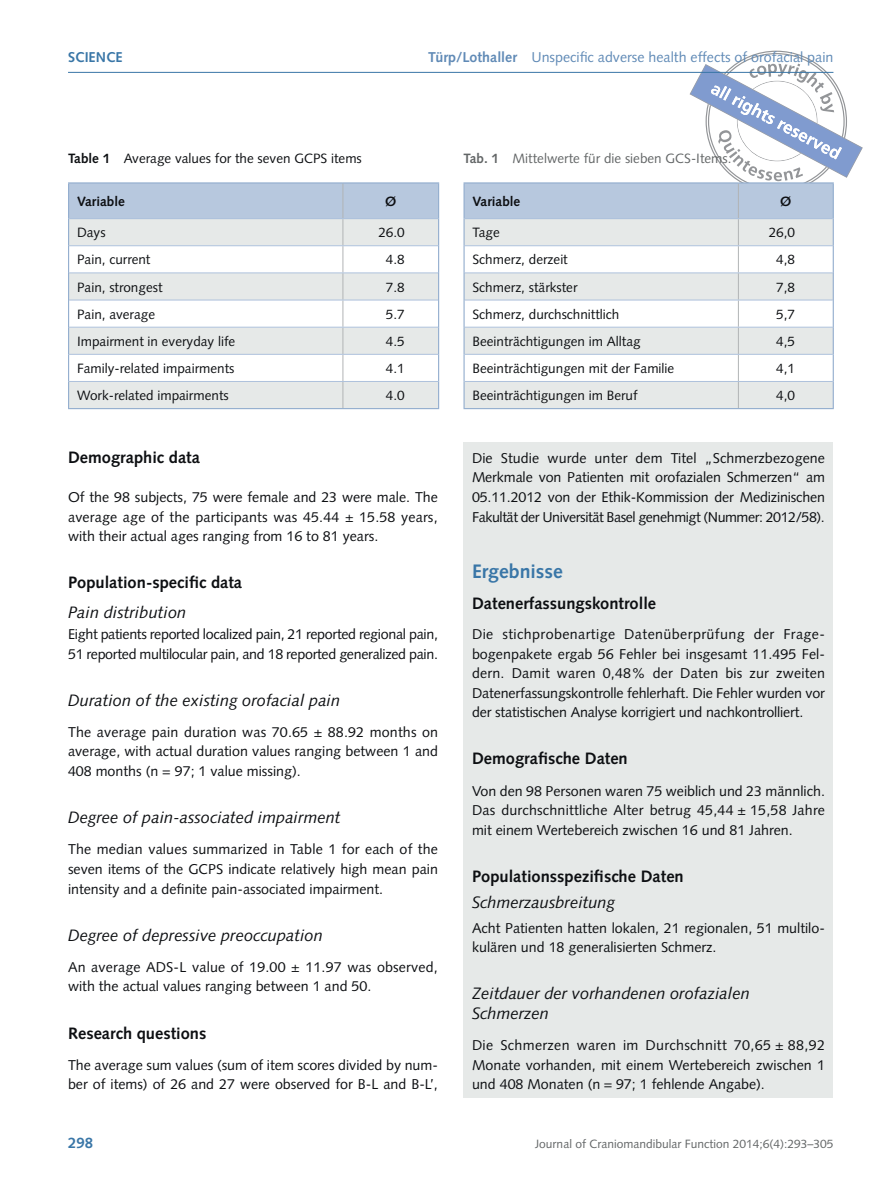
<style>
.page{position:relative;width:893px;height:1191px;background:#fff}
.page>*{position:absolute;margin:0;border:0;box-sizing:border-box;transform-origin:0 0}
.t1{font:700 19.5px "Syntax LT Std";color:#3976a7}
.t2{font:italic 16.5px/19.5px "Syntax LT Std";color:#0d0f12}
.t3{font:700 16.5px "Syntax LT Std";color:#0d0f12}
.t4{font:700 15px "Syntax LT Std";color:#3976a7}
.t5{font:14.25px/19.6px "Syntax LT Std";color:#0d0f12;text-align:justify}
.t6{font:14.25px/19.6px "Syntax LT Std";letter-spacing:-.02em;color:#0d0f12}
.t7{font:14.25px "Syntax LT Std";color:#608ab6}
.t8{font:700 14.25px "Syntax LT Std";color:#3976a7}
.t9{font:13.5px "Syntax LT Std";color:#0d0f12}
.t10{font:13.5px "Syntax LT Std";color:#636667}
.t11{font:700 13.5px "Syntax LT Std";color:#0d0f12}
.t12{font:12px "Syntax LT Std";color:#636667}
.s1{font-weight:700}
</style>
<div class="page">
<hr style="left:68px;top:72px;width:765px;height:1px;background:#3976a7">
<div style="left:463px;top:442px;width:370px;height:655px;background:#e6e9e8"></div>
<hr style="left:463px;top:219px;width:2px;height:27px;background:#92adce">
<hr style="left:463px;top:246px;width:2px;height:27px;background:#92adce">
<hr style="left:463px;top:273px;width:2px;height:27px;background:#92adce">
<hr style="left:463px;top:300px;width:2px;height:27px;background:#92adce">
<hr style="left:463px;top:327px;width:2px;height:27px;background:#92adce">
<hr style="left:463px;top:354px;width:2px;height:27px;background:#92adce">
<hr style="left:463px;top:381px;width:2px;height:27px;background:#92adce">
<svg style="left:464px;top:51px;width:399px;height:357px"></svg>
<hr style="left:463px;top:408px;width:371px;height:1px;background:#92adce">
<hr style="left:463px;top:182px;width:275px;height:1px;background:#92adce">
<hr style="left:463px;top:183px;width:2px;height:36px;background:#92adce">
<hr style="left:738px;top:182px;width:96px;height:1px;background:#92adce">
<hr style="left:833px;top:183px;width:1px;height:36px;background:#92adce">
<hr style="left:465px;top:218px;width:368px;height:1px;background:#adc1dc">
<svg style="left:68px;top:183px;width:371px;height:225px"></svg>
<hr style="left:68px;top:408px;width:371px;height:1px;background:#92adce">
<hr style="left:68px;top:182px;width:275px;height:1px;background:#92adce">
<hr style="left:68px;top:183px;width:1px;height:36px;background:#92adce">
<hr style="left:343px;top:182px;width:96px;height:1px;background:#92adce">
<hr style="left:438px;top:183px;width:1px;height:36px;background:#92adce">
<hr style="left:69px;top:218px;width:369px;height:1px;background:#adc1dc">
<p class="t8" style="left:68px;top:51px;width:56px">SCIENCE</p>
<p class="t7" style="left:428px;top:51px;width:407px"><span class="s1">Türp/Lothaller</span> Unspecific adverse health effects of orofacial pain</p>
<p class="t9" style="left:68px;top:153px;width:295px"><span class="s1">Table 1</span> Average values for the seven GCPS items</p>
<p class="t11" style="left:77px;top:196px;width:49px">Variable</p>
<p class="t11" style="left:385px;top:196px;width:13px">Ø</p>
<p class="t9" style="left:77px;top:227px;width:30px">Days</p>
<p class="t9" style="left:378px;top:227px;width:28px">26.0</p>
<p class="t9" style="left:77px;top:254px;width:75px">Pain, current</p>
<p class="t9" style="left:386px;top:254px;width:20px">4.8</p>
<p class="t9" style="left:77px;top:281px;width:87px">Pain, strongest</p>
<p class="t9" style="left:386px;top:281px;width:20px">7.8</p>
<p class="t9" style="left:77px;top:308px;width:80px">Pain, average</p>
<p class="t9" style="left:386px;top:308px;width:20px">5.7</p>
<p class="t9" style="left:77px;top:336px;width:160px">Impairment in everyday life</p>
<p class="t9" style="left:386px;top:336px;width:20px">4.5</p>
<p class="t9" style="left:77px;top:363px;width:159px">Family-related impairments</p>
<p class="t9" style="left:386px;top:363px;width:20px">4.1</p>
<p class="t9" style="left:77px;top:390px;width:153px">Work-related impairments</p>
<p class="t9" style="left:386px;top:390px;width:20px">4.0</p>
<p class="t3" style="left:68px;top:451px;width:134px">Demographic data</p>
<p class="t5" style="left:68px;top:488px;width:371px">Of the 98 subjects, 75 were female and 23 were male. The average age of the participants was 45.44 ± 15.58 years, with their actual ages ranging from 16 to 81 years.</p>
<p class="t3" style="left:68px;top:576px;width:176px">Population-specific data</p>
<p class="t2" style="left:68px;top:604px;width:120px">Pain distribution</p>
<p class="t6" style="left:68px;top:625px;width:371px">Eight patients reported localized pain, 21 reported regional pain,<br>51 reported multilocular pain, and 18 reported generalized pain.</p>
<p class="t2" style="left:68px;top:692px;width:274px">Duration of the existing orofacial pain</p>
<p class="t5" style="left:68px;top:723px;width:372px">The average pain duration was 70.65 ± 88.92 months on average, with actual duration values ranging between 1 and 408 months (n = 97; 1 value missing).</p>
<p class="t2" style="left:68px;top:809px;width:274px">Degree of pain-associated impairment</p>
<p class="t5" style="left:68px;top:841px;width:372px">The median values summarized in Table 1 for each of the seven items of the GCPS indicate relatively high mean pain intensity and a definite pain-associated impairment.</p>
<p class="t2" style="left:68px;top:926px;width:256px">Degree of depressive preoccupation</p>
<p class="t5" style="left:68px;top:958px;width:371px">An average ADS-L value of 19.00 ± 11.97 was observed, with the actual values ranging between 1 and 50.</p>
<p class="t3" style="left:68px;top:1026px;width:140px">Research questions</p>
<p class="t5" style="left:68px;top:1056px;width:371px">The average sum values (sum of item scores divided by num&shy;ber of items) of 26 and 27 were observed for B-L and B-L’,</p>
<p class="t10" style="left:463px;top:153px;width:270px"><span class="s1">Tab. 1</span> Mittelwerte für die sieben GCS-Items.</p>
<p class="t11" style="left:473px;top:196px;width:49px">Variable</p>
<p class="t11" style="left:780px;top:196px;width:13px">Ø</p>
<p class="t9" style="left:473px;top:227px;width:29px">Tage</p>
<p class="t9" style="left:769px;top:227px;width:28px">26,0</p>
<p class="t9" style="left:473px;top:254px;width:97px">Schmerz, derzeit</p>
<p class="t9" style="left:776px;top:254px;width:20px">4,8</p>
<p class="t9" style="left:473px;top:281px;width:106px">Schmerz, stärkster</p>
<p class="t9" style="left:776px;top:281px;width:20px">7,8</p>
<p class="t9" style="left:473px;top:308px;width:148px">Schmerz, durchschnittlich</p>
<p class="t9" style="left:776px;top:308px;width:20px">5,7</p>
<p class="t9" style="left:473px;top:336px;width:170px">Beeinträchtigungen im Alltag</p>
<p class="t9" style="left:776px;top:336px;width:20px">4,5</p>
<p class="t9" style="left:473px;top:363px;width:203px">Beeinträchtigungen mit der Familie</p>
<p class="t9" style="left:776px;top:363px;width:20px">4,1</p>
<p class="t9" style="left:473px;top:390px;width:167px">Beeinträchtigungen im Beruf</p>
<p class="t9" style="left:776px;top:390px;width:20px">4,0</p>
<p class="t5" style="left:472px;top:449px;width:355px">Die Studie wurde unter dem Titel „Schmerzbezogene Merkmale von Patienten mit orofazialen Schmerzen“ am 05.11.2012 von der Ethik-Kommission der Medizinischen Fakultät der Universität Basel genehmigt (Nummer: 2012/58).</p>
<h1 class="t1" style="left:472px;top:563px;width:92px">Ergebnisse</h1>
<p class="t3" style="left:472px;top:597px;width:186px">Datenerfassungskontrolle</p>
<p class="t5" style="left:472px;top:625px;width:355px">Die stichprobenartige Datenüberprüfung der Frage&shy;bogenpakete ergab 56 Fehler bei insgesamt 11.495 Fel&shy;dern. Damit waren 0,48% der Daten bis zur zweiten Daten erfassungskontrolle fehlerhaft. Die Fehler wurden vor der statistischen Analyse korrigiert und nach kontrolliert.</p>
<p class="t3" style="left:472px;top:752px;width:157px">Demografische Daten</p>
<p class="t5" style="left:472px;top:782px;width:354px">Von den 98 Personen waren 75 weiblich und 23 männlich.<br>Das durchschnittliche Alter betrug 45,44 ± 15,58 Jahre mit einem Wertebereich zwischen 16 und 81 Jahren.</p>
<p class="t3" style="left:472px;top:869px;width:213px">Populationsspezifische Daten</p>
<p class="t2" style="left:472px;top:893px;width:145px">Schmerzausbreitung</p>
<p class="t5" style="left:472px;top:919px;width:354px">Acht Patienten hatten lokalen, 21 regionalen, 51 multilo&shy;kulären und 18 generalisierten Schmerz.</p>
<p class="t2" style="left:472px;top:985px;width:279px">Zeitdauer der vorhandenen orofazialen<br>Schmerzen</p>
<p class="t5" style="left:472px;top:1036px;width:354px">Die Schmerzen waren im Durchschnitt 70,65 ± 88,92<br>Monate vorhanden, mit einem Wertebereich zwischen 1 und 408 Monaten (n = 97; 1 fehlende Angabe).</p>
<p class="t4" style="left:68px;top:1136px;width:27px">298</p>
<p class="t12" style="left:535px;top:1139px;width:300px">Journal of Craniomandibular Function 2014;6(4):293–305</p>
</div>
